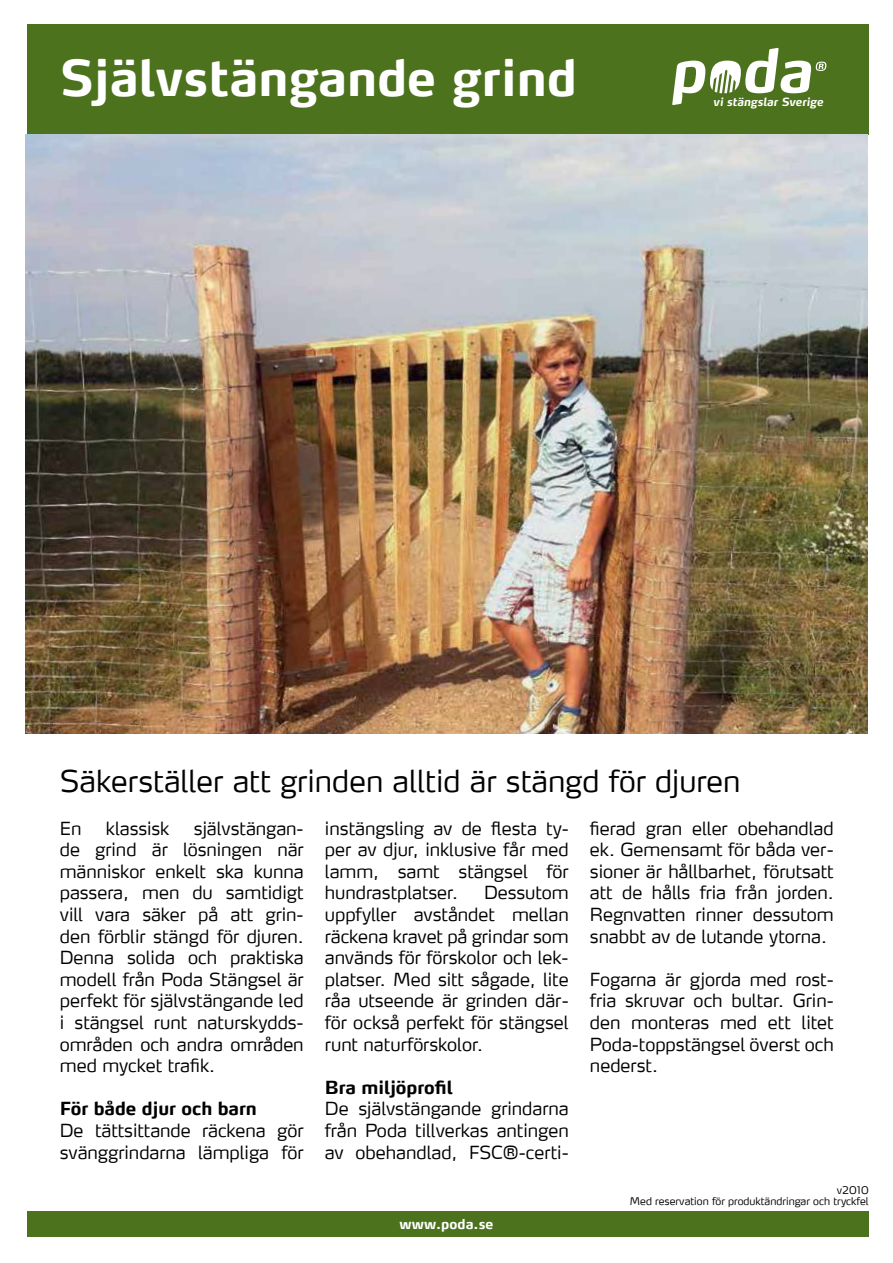
<style>
.page{position:relative;width:893px;height:1263px;background:#fff}
.page>*{position:absolute;margin:0;border:0;box-sizing:border-box;transform-origin:0 0}
.t1{font:700 49.5px "Max";color:#fff}
.t2{font:300 30px "Max LF";color:#000}
.t3{font:300 18px/21.6px "Max LF";color:#000;text-align:justify}
.t4{font:700 18px "Max LF";color:#000}
.t5{font:700 13.5px "Max";letter-spacing:.005em;color:#fff}
.t6{font:italic 700 11.25px "Max LF";color:#fff}
.t7{font:300 10.5px "Max";color:#000}
.t8{font:300 10.5px "Max LF";letter-spacing:.025em;color:#000}
</style>
<div class="page">
<div style="left:27px;top:24px;width:842px;height:110px;background:#4c721d"></div>
<svg style="left:672px;top:48px;width:154px;height:57px"></svg>
<div style="left:27px;top:1211px;width:842px;height:26px;background:#4c721d"></div>
<img style="left:26px;top:135px;width:842px;height:598px">
<h1 class="t1" style="left:60px;top:47px;width:518px">Självstängande grind</h1>
<p class="t6" style="left:713px;top:95px;width:112px">vi stängslar Sverige</p>
<h2 class="t2" style="left:60px;top:762px;width:682px">Säkerställer att grinden alltid är stängd för djuren</h2>
<p class="t3" style="left:60px;top:817px;width:245px;text-indent:134px">självstängan&shy;de grind är lösningen när människor enkelt ska kunna passera, men du samtidigt vill vara säker på att grin&shy;den förblir stängd för djuren.<br>Denna solida och praktiska modell från Poda Stängsel är perfekt för självstängande led i stängsel runt naturskydds&shy;områden och andra områden med mycket trafik.</p>
<p class="t4" style="left:60px;top:1097px;width:198px">För både djur och barn</p>
<p class="t3" style="left:60px;top:1119px;width:245px">De tättsittande räckena gör svänggrindarna lämpliga för</p>
<p class="t3" style="left:60px;top:817px;width:23px">En</p>
<p class="t3" style="left:106px;top:817px;width:65px">klassisk</p>
<p class="t3" style="left:325px;top:817px;width:245px">instängsling av de flesta ty&shy;per av djur, inklusive får med lamm, samt stängsel för hundrastplatser.</p>
<p class="t3" style="left:325px;top:881px;width:245px;text-indent:159px">Dessutom uppfyller avståndet mellan räckena kravet på grindar som används för förskolor och lek&shy;platser. Med sitt sågade, lite råa utseende är grinden där&shy;för också perfekt för stängsel runt naturförskolor.</p>
<p class="t4" style="left:325px;top:1076px;width:130px">Bra miljöprofil</p>
<p class="t3" style="left:325px;top:1097px;width:245px">De självstängande grindarna från Poda tillverkas antingen av obehandlad, FSC®-certi-</p>
<p class="t5" style="left:399px;top:1215px;width:95px">www.poda.se</p>
<p class="t3" style="left:590px;top:817px;width:245px">fierad gran eller obehandlad ek. Gemensamt för båda ver&shy;sioner är hållbarhet, förutsatt att de hålls fria från jorden.<br>Regnvatten rinner dessutom snabbt av de lutande ytorna.</p>
<p class="t3" style="left:590px;top:968px;width:245px">Fogarna är gjorda med rost&shy;fria skruvar och bultar. Grin&shy;den monteras med ett litet Poda-toppstängsel överst och nederst.</p>
<p class="t8" style="left:837px;top:1184px;width:34px">v2010</p>
<p class="t7" style="left:630px;top:1194px;width:240px">Med reservation för produktändringar och tryckfel</p>
</div>
